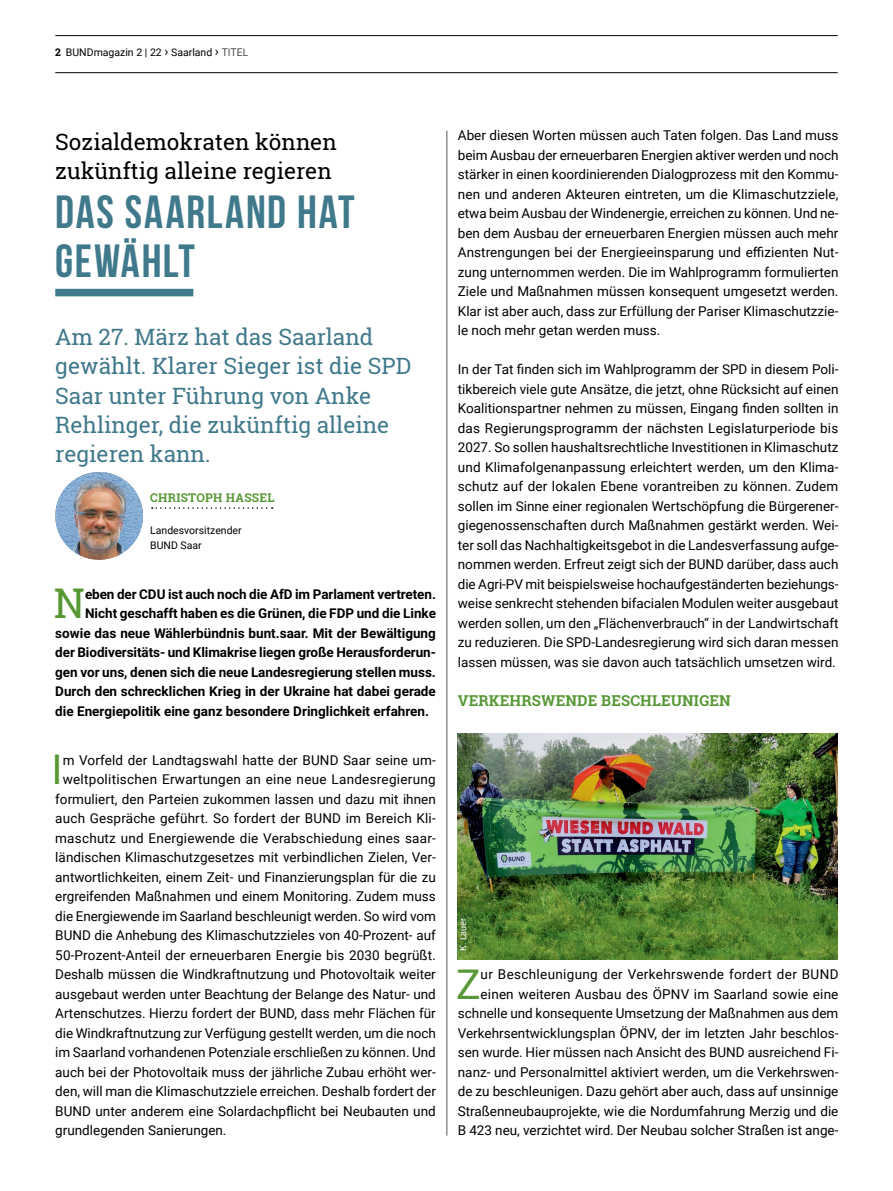
<style>
.page{position:relative;width:893px;height:1191px;background:#fff}
.page>*{position:absolute;margin:0;border:0;box-sizing:border-box;transform-origin:0 0}
.t1{font:700 46.5px/48.8px "Bebas Neue";letter-spacing:.04em;color:#40798b}
.t2{font:40.95px "Roboto";color:#579835}
.t3{font:40.95px "Roboto Slab";color:#579835}
.t4{font:22.5px/29.2px "Roboto Slab";color:#40798b}
.t5{font:22.5px/29.2px "Roboto Slab";color:#000}
.t6{font:700 15px "Roboto Slab";letter-spacing:.01em;color:#579835}
.t7{font:13.5px/19.5px "Roboto";color:#000;text-align:justify}
.t8{font:700 13.5px "Roboto";color:#000}
.t9{font:13.5px "Roboto";letter-spacing:.02em;color:#000}
.t10{font:700 12px "Roboto Slab";letter-spacing:.02em;color:#579835}
.t11{font:10.5px/15px "Roboto";color:#000}
.t12{font:9px "Roboto";color:#fff}
.s1{font-family:"Roboto Slab";font-weight:700}
.s2{font-size:13.5px}
.s3{font-weight:300}
</style>
<div class="page">
<hr style="left:446px;top:131px;width:1px;height:1004px;background:#58595b">
<hr style="left:55px;top:72px;width:783px;height:1px;background:#000">
<hr style="left:55px;top:35px;width:783px;height:1px;background:#000">
<div style="left:55px;top:289px;width:138px;height:7px;background:#40798b"></div>
<img style="left:55px;top:472px;width:88px;height:88px">
<svg style="left:152px;top:507px;width:121px;height:2px"></svg>
<img style="left:457px;top:733px;width:381px;height:226px">
<p class="t11" style="left:55px;top:44px;width:195px"><span class="s1">2</span> BUNDmagazin 2 | 22 <span class="s2">›</span> Saarland <span class="s2">›</span> <span class="s3">TITEL</span></p>
<h3 class="t5" style="left:55px;top:127px;width:283px">Sozialdemokraten können zukünftig alleine regieren</h3>
<h1 class="t1" style="left:55px;top:187px;width:301px">DAS SAARLAND HAT<br>GEWÄHLT</h1>
<h3 class="t4" style="left:55px;top:322px;width:358px">Am 27. März hat das Saarland gewählt. Klarer Sieger ist die SPD<br>Saar unter Führung von Anke<br>Rehlinger, die zukünftig alleine regieren kann.</h3>
<p class="t10" style="left:150px;top:489px;width:126px">CHRISTOPH HASSEL</p>
<p class="t11" style="left:150px;top:522px;width:93px">Landesvorsitzender<br>BUND Saar</p>
<h2 class="t3" style="left:54px;top:575px;width:33px">N</h2>
<p class="t8" style="left:85px;top:584px;width:352px">eben der CDU ist auch noch die AfD im Parlament vertreten.</p>
<p class="t8" style="left:85px;top:604px;width:352px">Nicht geschafft haben es die Grünen, die FDP und die Linke</p>
<p class="t8" style="left:55px;top:623px;width:382px">sowie das neue Wählerbündnis bunt.saar. Mit der Bewältigung</p>
<p class="t8" style="left:55px;top:643px;width:382px">der Biodiversitäts- und Klimakrise liegen große Herausforderun-</p>
<p class="t8" style="left:55px;top:662px;width:382px">gen vor uns, denen sich die neue Landesregierung stellen muss.</p>
<p class="t8" style="left:55px;top:682px;width:382px">Durch den schrecklichen Krieg in der Ukraine hat dabei gerade</p>
<p class="t8" style="left:55px;top:701px;width:375px">die Energiepolitik eine ganz besondere Dringlichkeit erfahren.</p>
<h2 class="t2" style="left:52px;top:741px;width:13px">I</h2>
<p class="t7" style="left:63px;top:749px;width:375px">m Vorfeld der Landtagswahl hatte der BUND Saar seine um-</p>
<p class="t9" style="left:63px;top:770px;width:374px">weltpolitischen Erwartungen an eine neue Landesregierung</p>
<p class="t7" style="left:55px;top:788px;width:382px">formuliert, den Parteien zukommen lassen und dazu mit ihnen</p>
<p class="t7" style="left:55px;top:808px;width:382px">auch Gespräche geführt. So fordert der BUND im Bereich Kli-</p>
<p class="t7" style="left:55px;top:827px;width:382px">maschutz und Energiewende die Verabschiedung eines saar-</p>
<p class="t7" style="left:55px;top:847px;width:382px">ländischen Klimaschutzgesetzes mit verbindlichen Zielen, Ver-</p>
<p class="t7" style="left:55px;top:866px;width:382px">antwortlichkeiten, einem Zeit- und Finanzierungsplan für die zu</p>
<p class="t7" style="left:55px;top:886px;width:382px">ergreifenden Maßnahmen und einem Monitoring. Zudem muss</p>
<p class="t7" style="left:55px;top:905px;width:382px">die Energiewende im Saarland beschleunigt werden. So wird vom</p>
<p class="t7" style="left:55px;top:925px;width:382px">BUND die Anhebung des Klimaschutzzieles von 40-Prozent- auf</p>
<p class="t7" style="left:55px;top:944px;width:382px">50-Prozent-Anteil der erneuerbaren Energie bis 2030 begrüßt.</p>
<p class="t7" style="left:55px;top:964px;width:382px">Deshalb müssen die Windkraftnutzung und Photovoltaik weiter</p>
<p class="t7" style="left:55px;top:983px;width:382px">ausgebaut werden unter Beachtung der Belange des Natur- und</p>
<p class="t7" style="left:55px;top:1003px;width:382px">Artenschutzes. Hierzu fordert der BUND, dass mehr Flächen für</p>
<p class="t7" style="left:55px;top:1022px;width:382px">die Windkraftnutzung zur Verfügung gestellt werden, um die noch</p>
<p class="t7" style="left:55px;top:1042px;width:382px">im Saarland vorhandenen Potenziale erschließen zu können. Und</p>
<p class="t7" style="left:55px;top:1061px;width:382px">auch bei der Photovoltaik muss der jährliche Zubau erhöht wer-</p>
<p class="t7" style="left:55px;top:1081px;width:382px">den, will man die Klimaschutzziele erreichen. Deshalb fordert der</p>
<p class="t7" style="left:55px;top:1100px;width:382px">BUND unter anderem eine Solardachpflicht bei Neubauten und</p>
<p class="t7" style="left:55px;top:1120px;width:173px">grundlegenden Sanierungen.</p>
<p class="t7" style="left:458px;top:125px;width:382px">Aber diesen Worten müssen auch Taten folgen. Das Land muss beim Ausbau der erneuerbaren Energien aktiver werden und noch stärker in einen koordinierenden Dialogprozess mit den Kommu&shy;nen und anderen Akteuren eintreten, um die Klimaschutzziele, etwa beim Ausbau der Windenergie, erreichen zu können. Und ne&shy;ben dem Ausbau der erneuerbaren Energien müssen auch mehr Anstrengungen bei der Energieeinsparung und effizienten Nut&shy;zung unternommen werden. Die im Wahlprogramm formulierten Ziele und Maßnahmen müssen konsequent umgesetzt werden.<br>Klar ist aber auch, dass zur Erfüllung der Pariser Klimaschutzzie&shy;le noch mehr getan werden muss.</p>
<p class="t7" style="left:458px;top:359px;width:382px">In der Tat finden sich im Wahlprogramm der SPD in diesem Poli&shy;tikbereich viele gute Ansätze, die jetzt, ohne Rücksicht auf einen Koalitionspartner nehmen zu müssen, Eingang finden sollten in das Regierungsprogramm der nächsten Legislaturperiode bis 2027. So sollen haushaltsrechtliche Investitionen in Klimaschutz und Klimafolgenanpassung erleichtert werden, um den Klima&shy;schutz auf der lokalen Ebene vorantreiben zu können. Zudem sollen im Sinne einer regionalen Wertschöpfung die Bürgerener&shy;giegenossenschaften durch Maßnahmen gestärkt werden. Wei&shy;ter soll das Nachhaltigkeitsgebot in die Landesverfassung aufge&shy;nommen werden. Erfreut zeigt sich der BUND darüber, dass auch die Agri-PV mit beispielsweise hochaufgeständerten beziehungs&shy;weise senkrecht stehenden bifacialen Modulen weiter ausgebaut werden sollen, um den „Flächenverbrauch“ in der Landwirtschaft zu reduzieren. Die SPD-Landesregierung wird sich daran messen lassen müssen, was sie davon auch tatsächlich umsetzen wird.</p>
<p class="t6" style="left:458px;top:690px;width:274px">VERKEHRSWENDE BESCHLEUNIGEN</p>
<p class="t12" style="left:457px;top:950px;width:34px;rotate:-90deg">K. Lauer</p>
<p class="t7" style="left:458px;top:964px;width:382px;text-align:right">ur Beschleunigung der Verkehrswende fordert der BUND einen weiteren Ausbau des ÖPNV im Saarland sowie eine schnelle und konsequente Umsetzung der Maßnahmen aus dem Verkehrsentwicklungsplan ÖPNV, der im letzten Jahr beschlos&shy;sen wurde. Hier müssen nach Ansicht des BUND ausreichend Fi&shy;nanz- und Personalmittel aktiviert werden, um die Verkehrswen&shy;de zu beschleunigen. Dazu gehört aber auch, dass auf unsinnige Straßenneubauprojekte, wie die Nordumfahrung Merzig und die B 423 neu, verzichtet wird. Der Neubau solcher Straßen ist ange-</p>
<h2 class="t2" style="left:456px;top:955px;width:26px">Z</h2>
</div>
